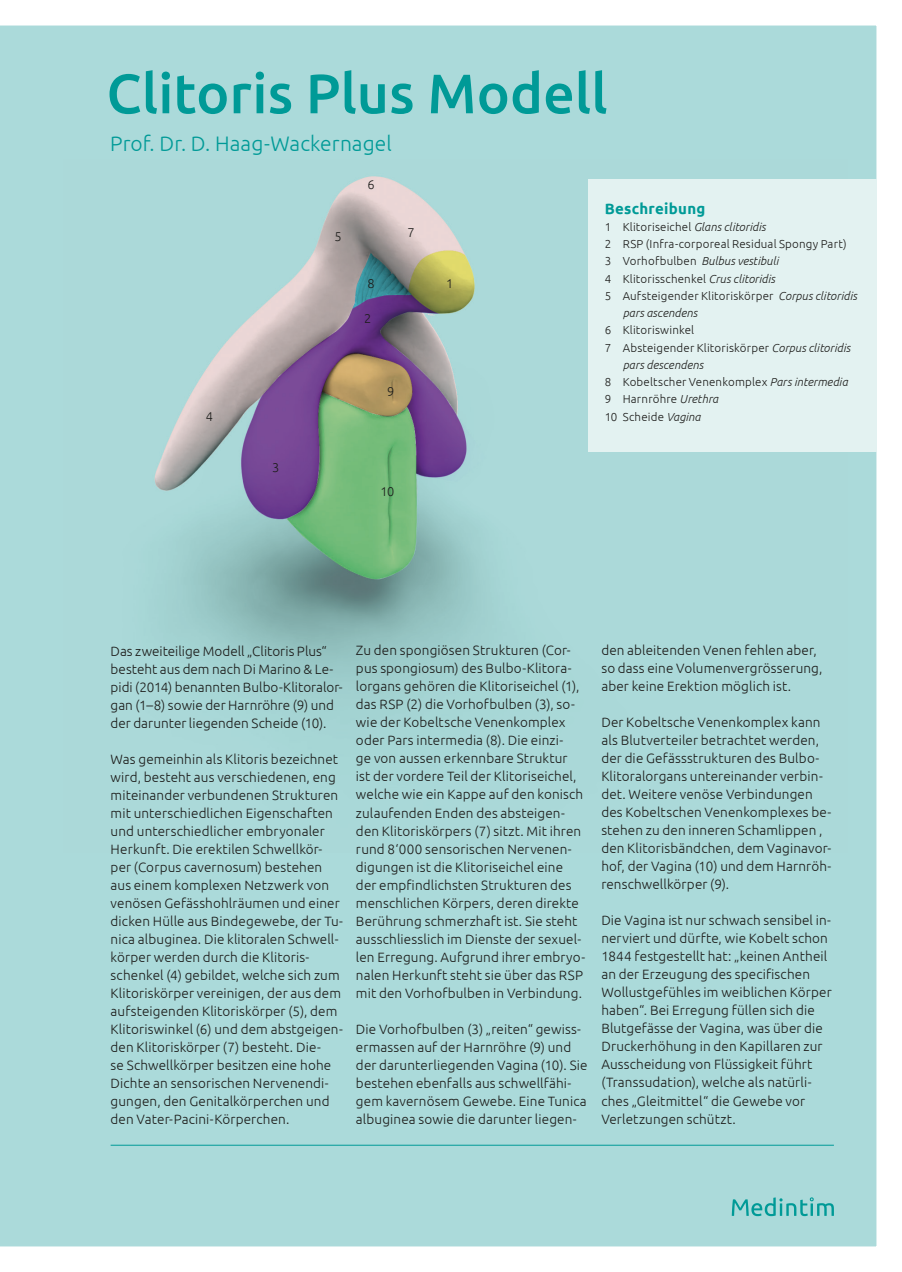
<style>
.page{position:relative;width:902px;height:1272px;background:#fff}
.page>*{position:absolute;margin:0;border:0;box-sizing:border-box;transform-origin:0 0}
.t1{font:500 55.5px "Ubuntu";color:#009a97}
.t2{font:300 21px "Ubuntu";letter-spacing:.005em;color:#009a97}
.t3{font:700 15px "Ubuntu";letter-spacing:.02em;color:#009a97}
.t4{font:300 13.5px/18px "Ubuntu";letter-spacing:.01em;color:#1d1d1b}
.t5{font:300 12.75px "Ubuntu";color:#1d1d1b}
.t6{font:300 11.55px "Ubuntu";letter-spacing:.015em;color:#1d1d1b}
.t7{font:italic 300 11.55px "Ubuntu";letter-spacing:.01em;color:#1d1d1b}
.s1{font-style:italic}
.s2{font-style:normal}
</style>
<div class="page">
<div style="left:0;top:25px;width:877px;height:1222px;background:#abdada"></div>
<svg style="left:731px;top:1197px;width:102px;height:19px;background:#77c6c5"></svg>
<hr style="left:111px;top:1144px;width:722px;height:1px;background:#009a97">
<img style="left:64px;top:160px;width:783px;height:692px">
<div style="left:587px;top:179px;width:289px;height:272px;background:#e3f2f1"></div>
<h1 class="t1" style="left:106px;top:58px;width:502px">Clitoris Plus Modell</h1>
<h2 class="t2" style="left:110px;top:130px;width:283px">Prof. Dr. D. Haag-Wackernagel</h2>
<p class="t5" style="left:206px;top:409px;width:9px">4</p>
<p class="t5" style="left:272px;top:459px;width:9px">3</p>
<p class="t5" style="left:334px;top:228px;width:9px">5</p>
<p class="t5" style="left:367px;top:177px;width:9px">6</p>
<p class="t5" style="left:367px;top:276px;width:9px">8</p>
<p class="t5" style="left:364px;top:311px;width:9px">2</p>
<p class="t5" style="left:407px;top:224px;width:9px">7</p>
<p class="t5" style="left:387px;top:384px;width:9px">9</p>
<p class="t5" style="left:446px;top:276px;width:9px">1</p>
<p class="t5" style="left:380px;top:483px;width:15px">10</p>
<p class="t3" style="left:604px;top:199px;width:102px">Beschreibung</p>
<p class="t6" style="left:604px;top:220px;width:162px">1 Klitoriseichel <span class="s1">Glans clitoridis</span></p>
<p class="t6" style="left:604px;top:237px;width:243px">2 RSP (Infra-corporeal Residual Spongy Part)</p>
<p class="t7" style="left:604px;top:254px;width:175px"><span class="s2">3 Vorhofbulben</span> Bulbus vestibuli</p>
<p class="t6" style="left:604px;top:271px;width:172px">4 Klitorisschenkel <span class="s1">Crus clitoridis</span></p>
<p class="t6" style="left:604px;top:289px;width:254px">5 Aufsteigender Klitoriskörper <span class="s1">Corpus clitoridis</span></p>
<p class="t7" style="left:622px;top:306px;width:76px">pars ascendens</p>
<p class="t6" style="left:604px;top:323px;width:91px">6 Klitoriswinkel</p>
<p class="t6" style="left:604px;top:340px;width:247px">7 Absteigender Klitoriskörper <span class="s1">Corpus clitoridis</span></p>
<p class="t7" style="left:622px;top:358px;width:82px">pars descendens</p>
<p class="t6" style="left:604px;top:375px;width:244px">8 Kobeltscher Venenkomplex <span class="s1">Pars intermedia</span></p>
<p class="t6" style="left:604px;top:392px;width:115px">9 Harnröhre <span class="s1">Urethra</span></p>
<p class="t6" style="left:604px;top:409px;width:97px">10 Scheide <span class="s1">Vagina</span></p>
<p class="t4" style="left:111px;top:641px;width:234px">Das zweiteilige Modell „Clitoris Plus“ besteht aus dem nach Di Marino &amp; Le&shy;pidi (2014) benannten Bulbo-Klitoralor&shy;gan (1–8) sowie der Harnröhre (9) und der darunter liegenden Scheide (10).</p>
<p class="t4" style="left:111px;top:749px;width:234px">Was gemeinhin als Klitoris bezeichnet wird, besteht aus verschiedenen, eng miteinander verbundenen Strukturen mit unterschiedlichen Eigenschaften und unterschiedlicher embryonaler Herkunft. Die erektilen Schwellkör&shy;per (Corpus cavernosum) bestehen aus einem komplexen Netzwerk von venösen Gefässhohlräumen und einer dicken Hülle aus Bindegewebe, der Tu&shy;nica albuginea. Die klitoralen Schwell&shy;körper werden durch die Klitoris&shy;schenkel (4) gebildet, welche sich zum Klitoriskörper vereinigen, der aus dem aufsteigenden Klitoriskörper (5), dem Klitoriswinkel (6) und dem abstgeigen&shy;den Klitoriskörper (7) besteht. Die-<br>se Schwellkörper besitzen eine hohe Dichte an sensorischen Nervenendi&shy;gungen, den Genitalkörperchen und den Vater-Pacini-Körperchen.</p>
<p class="t4" style="left:356px;top:641px;width:231px">Zu den spongiösen Strukturen (Cor&shy;pus spongiosum) des Bulbo-Klitora&shy;lorgans gehören die Klitoriseichel (1), das RSP (2) die Vorhofbulben (3), so&shy;wie der Kobeltsche Venenkomplex oder Pars intermedia (8). Die einzi-<br>ge von aussen erkennbare Struktur ist der vordere Teil der Klitoriseichel, welche wie ein Kappe auf den konisch zulaufenden Enden des absteigen&shy;den Klitoriskörpers (7) sitzt. Mit ihren rund 8‘000 sensorischen Nervenen&shy;digungen ist die Klitoriseichel eine der empfindlichsten Strukturen des menschlichen Körpers, deren direkte Berührung schmerzhaft ist. Sie steht ausschliesslich im Dienste der sexuel&shy;len Erregung. Aufgrund ihrer embryo&shy;nalen Herkunft steht sie über das RSP mit den Vorhofbulben in Verbindung.</p>
<p class="t4" style="left:356px;top:1019px;width:233px">Die Vorhofbulben (3) „reiten“ gewiss&shy;ermassen auf der Harnröhre (9) und der darunterliegenden Vagina (10). Sie bestehen ebenfalls aus schwellfähi&shy;gem kavernösem Gewebe. Eine Tunica albuginea sowie die darunter liegen-</p>
<p class="t4" style="left:601px;top:641px;width:223px">den ableitenden Venen fehlen aber, so dass eine Volumenvergrösserung, aber keine Erektion möglich ist.</p>
<p class="t4" style="left:601px;top:713px;width:231px">Der Kobeltsche Venenkomplex kann als Blutverteiler betrachtet werden, der die Gefässstrukturen des Bulbo-Klitoralorgans untereinander verbin&shy;det. Weitere venöse Verbindungen des Kobeltschen Venenkomplexes be&shy;stehen zu den inneren Schamlippen , den Klitorisbändchen, dem Vaginavor&shy;hof, der Vagina (10) und dem Harnröh&shy;renschwellkörper (9).</p>
<p class="t4" style="left:601px;top:911px;width:232px">Die Vagina ist nur schwach sensibel in&shy;nerviert und dürfte, wie Kobelt schon 1844 festgestellt hat: „keinen Antheil an der Erzeugung des specifischen Wollustgefühles im weiblichen Körper haben“. Bei Erregung füllen sich die Blutgefässe der Vagina, was über die Druckerhöhung in den Kapillaren zur Ausscheidung von Flüssigkeit führt (Transsudation), welche als natürli&shy;ches „Gleitmittel“ die Gewebe vor Verletzungen schützt.</p>
</div>
